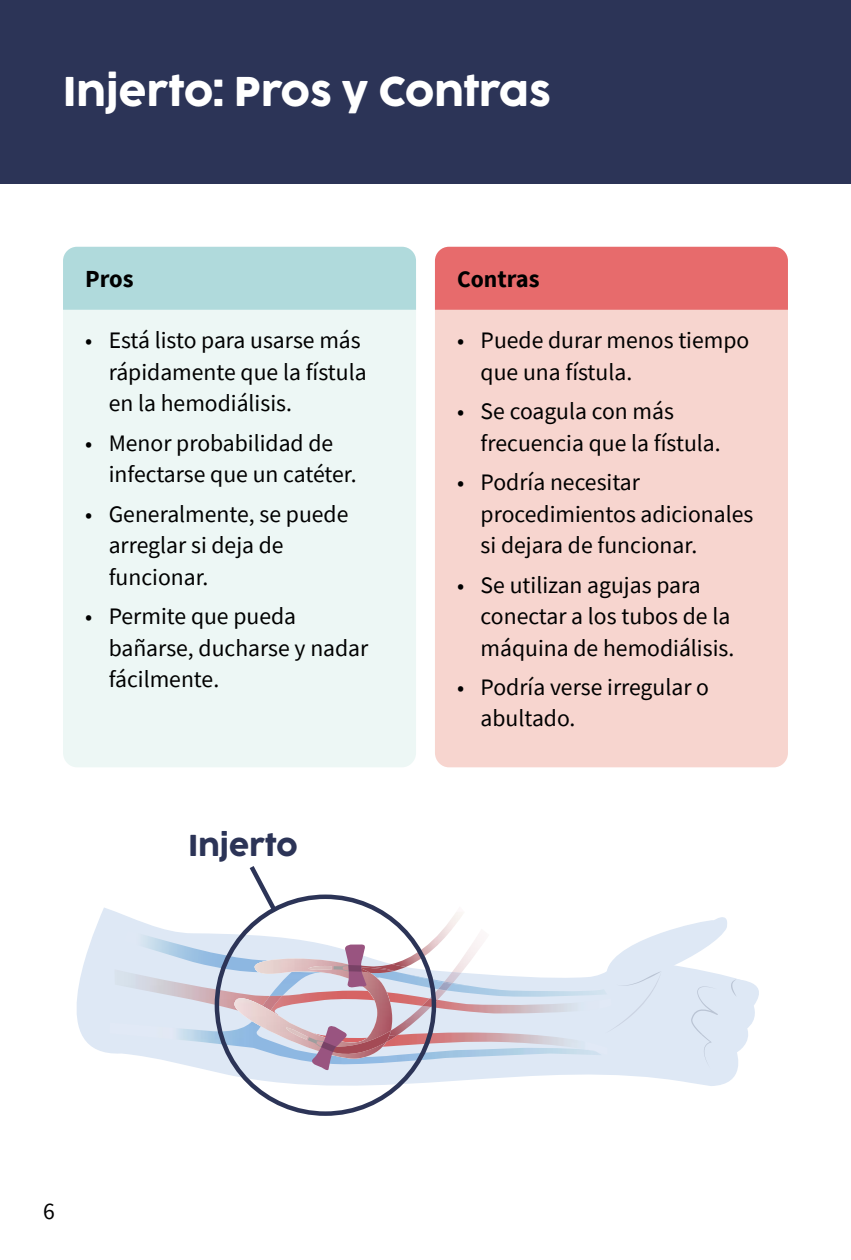
<style>
.page{position:relative;width:851px;height:1260px;background:#fff}
.page>*{position:absolute;margin:0;border:0;box-sizing:border-box;transform-origin:0 0}
.t1{font:38.5px "Cocogoose Pro";color:#fff}
.t2{font:28px "Cocogoose Pro";color:#2c3457}
.t3{font:700 24.5px "Source Sans Pro";letter-spacing:-.005em;color:#000}
.t4{font:23.62px/31.5px "Source Sans Pro";color:#000}
.s1{font-size:23.62px}
</style>
<div class="page">
<div style="left:0;top:0;width:850px;height:184px;background:#2c3457"></div>
<div style="left:435px;top:310px;width:353px;height:457px;background:#f7d5cf"></div>
<div style="left:435px;top:247px;width:353px;height:63px;background:#e76b6c"></div>
<div style="left:63px;top:310px;width:353px;height:457px;background:#edf7f5"></div>
<div style="left:63px;top:247px;width:353px;height:63px;background:#b0dadc"></div>
<svg style="left:76px;top:907px;width:662px;height:200px"></svg>
<img style="left:109px;top:972px;width:491px;height:94px">
<img style="left:114px;top:969px;width:486px;height:86px">
<img style="left:409px;top:999px;width:188px;height:53px">
<img style="left:124px;top:931px;width:205px;height:42px">
<img style="left:489px;top:963px;width:111px;height:4px">
<img style="left:409px;top:967px;width:191px;height:32px">
<img style="left:391px;top:907px;width:74px;height:60px">
<img style="left:452px;top:929px;width:37px;height:44px">
<img style="left:409px;top:972px;width:52px;height:64px">
<img style="left:409px;top:999px;width:28px;height:43px">
<svg style="left:438px;top:982px;width:15px;height:9px"></svg>
<img style="left:438px;top:982px;width:14px;height:8px">
<svg style="left:234px;top:944px;width:175px;height:128px"></svg>
<svg style="left:600px;top:917px;width:159px;height:151px"></svg>
<svg style="left:245px;top:866px;width:35px;height:50px"></svg>
<h1 class="t1" style="left:63px;top:61px;width:489px">Injerto: Pros y Contras</h1>
<p class="t3" style="left:85px;top:263px;width:50px">Pros</p>
<p class="t3" style="left:457px;top:263px;width:84px"><span class="s1">Con</span>tras</p>
<p class="t4" style="left:109px;top:325px;width:259px;text-indent:-24px">• Está listo para usarse más rápidamente que la fístula en la hemodiálisis.</p>
<p class="t4" style="left:109px;top:427px;width:249px;text-indent:-24px">• Menor probabilidad de infectarse que un catéter.</p>
<p class="t4" style="left:109px;top:498px;width:241px;text-indent:-24px">• Generalmente, se puede arreglar si deja de funcionar.</p>
<p class="t4" style="left:109px;top:600px;width:261px;text-indent:-24px">• Permite que pueda bañarse, ducharse y nadar fácilmente.</p>
<p class="t2" style="left:188px;top:822px;width:111px">Injerto</p>
<p class="t4" style="left:480px;top:325px;width:270px;text-indent:-24px">• Puede durar menos tiempo que una fístula.</p>
<p class="t4" style="left:480px;top:396px;width:241px;text-indent:-24px">• Se coagula con más frecuencia que la fístula.</p>
<p class="t4" style="left:480px;top:466px;width:274px;text-indent:-24px">• Podría necesitar procedimientos adicionales si dejara de funcionar.</p>
<p class="t4" style="left:480px;top:569px;width:255px;text-indent:-24px">• Se utilizan agujas para conectar a los tubos de la máquina de hemodiálisis.</p>
<p class="t4" style="left:480px;top:671px;width:230px;text-indent:-24px">• Podría verse irregular o abultado.</p>
<p class="t4" style="left:43px;top:1195px;width:13px">6</p>
</div>
